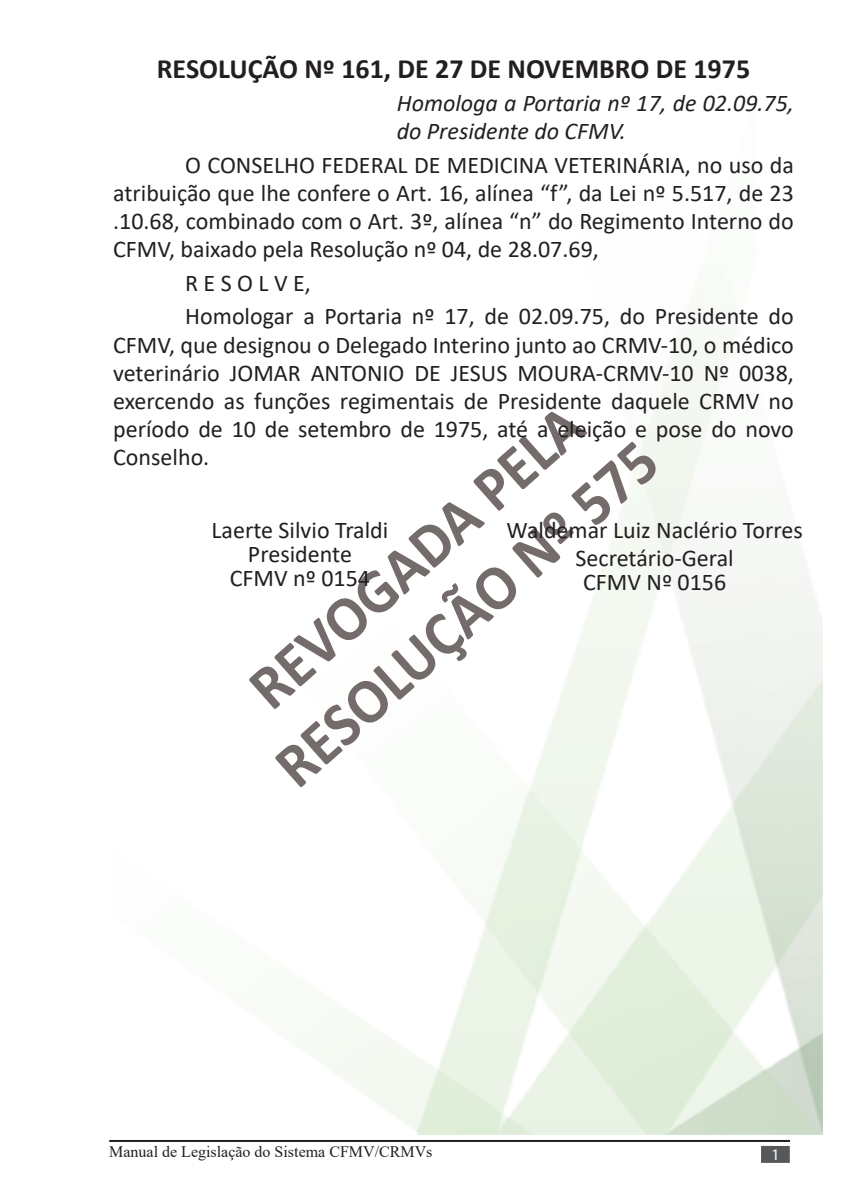
<style>
.page{position:relative;width:851px;height:1191px;background:#fff}
.page>*{position:absolute;margin:0;border:0;box-sizing:border-box;transform-origin:0 0}
.t1{font:700 63.2px "Calibri";color:#746c6a;scale:.95 1}
.t2{font:700 28px "Calibri";color:#231f20}
.t3{font:24px/28px "Calibri";color:#231f20;text-align:justify}
.t4{font:italic 24px/28px "Calibri";color:#231f20}
.t5{font:16px "Times New Roman";color:#231f20}
.Apresentação{font:16px "Myriad Pro";color:#fff}
</style>
<div class="page">
<hr style="left:109px;top:1140px;width:680px;height:2px;background:#231f20">
<div style="left:761px;top:1146px;width:28px;height:16px;background:#57585a"></div>
<p class="t2" style="left:157px;top:49px;width:594px">RESOLUÇÃO Nº 161, DE 27 DE NOVEMBRO DE 1975</p>
<p class="t4" style="left:397px;top:88px;width:398px">Homologa a Portaria nº 17, de 02.09.75, do Presidente do CFMV.</p>
<p class="t3" style="left:113px;top:150px;width:682px;text-indent:72px">O CONSELHO FEDERAL DE MEDICINA VETERINÁRIA, no uso da atribuição que lhe confere o Art. 16, alínea “f”, da Lei nº 5.517, de 23 .10.68, combinado com o Art. 3º, alínea “n” do Regimento Interno do CFMV, baixado pela Resolução nº 04, de 28.07.69,</p>
<p class="t3" style="left:185px;top:268px;width:127px">R E S O L V E,</p>
<p class="t3" style="left:113px;top:302px;width:682px;text-indent:72px">Homologar a Portaria nº 17, de 02.09.75, do Presidente do CFMV, que designou o Delegado Interino junto ao CRMV-10, o médico veterinário JOMAR ANTONIO DE JESUS MOURA-CRMV-10 Nº 0038, exercendo as funções regimentais de Presidente daquele CRMV no período de 10 de setembro de 1975, até a eleição e pose do novo Conselho.</p>
<p class="t1" style="left:229px;top:664px;width:446px;rotate:-42deg">REVOGADA PELA</p>
<p class="t1" style="left:255px;top:743px;width:514px;rotate:-42deg">RESOLUÇÃO Nº 575</p>
<p class="t3" style="left:506px;top:515px;width:298px;text-align:center">Waldemar Luiz Naclério Torres<br>Secretário-Geral</p>
<p class="t3" style="left:583px;top:567px;width:145px">CFMV Nº 0156</p>
<p class="t3" style="left:211px;top:515px;width:178px">Laerte Silvio Traldi</p>
<p class="t3" style="left:248px;top:539px;width:105px">Presidente</p>
<p class="t3" style="left:230px;top:563px;width:142px">CFMV nº 0154</p>
<p class="t5" style="left:109px;top:1140px;width:325px">Manual de Legislação do Sistema CFMV/CRMVs</p>
<p class="Apresentação" style="left:771px;top:1145px;width:10px">1</p>
</div>
